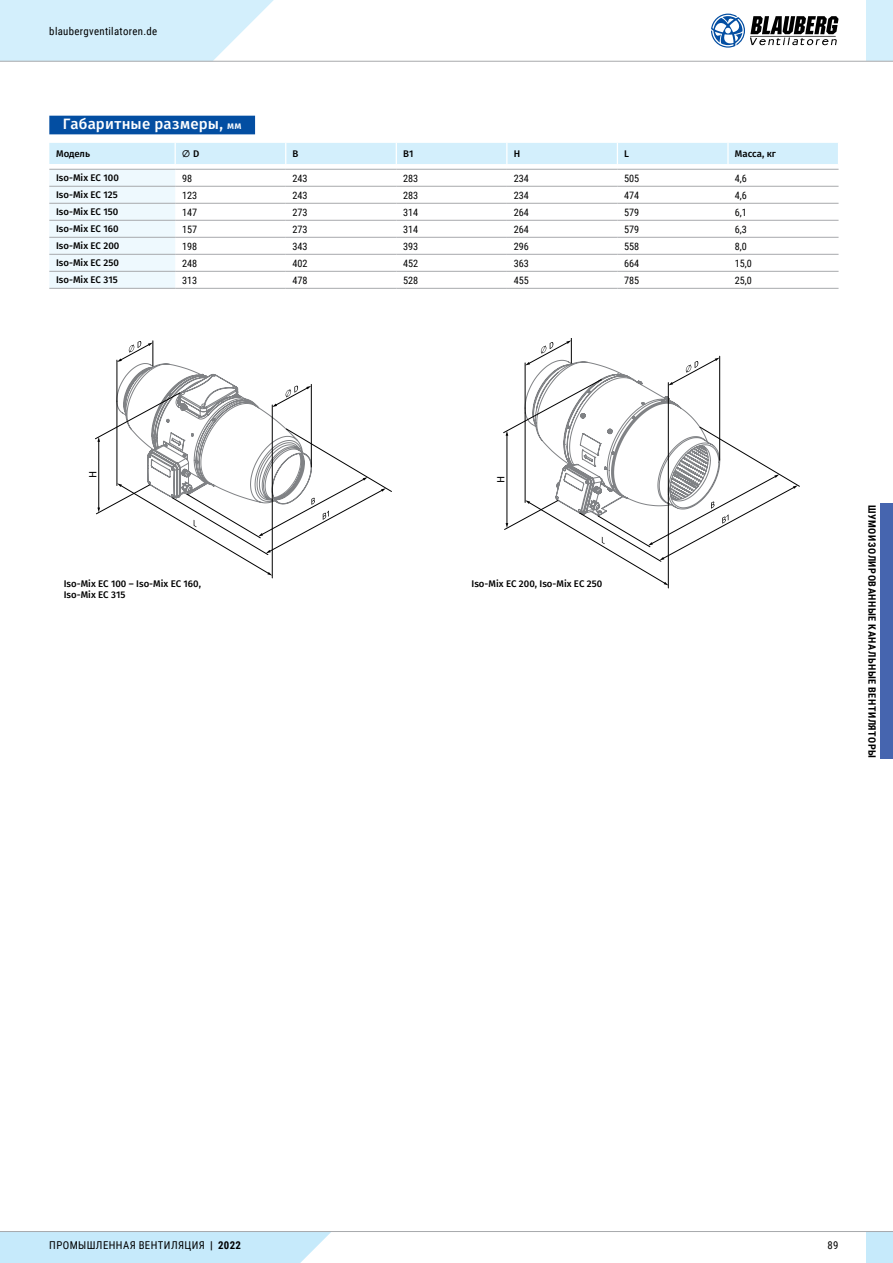
<style>
.page{position:relative;width:893px;height:1263px;background:#fff}
.page>*{position:absolute;margin:0;border:0;box-sizing:border-box;transform-origin:0 0}
.t1{font:500 15px "Fira Sans";letter-spacing:.015em;color:#fff}
.t2{font:10.8px "Roboto Condensed";letter-spacing:.035em;color:#000}
.t3{font:10.5px "Fira Sans";color:#000}
.t4{font:10.2px "Roboto Condensed";color:#000}
.t5{font:700 10.2px "Roboto Condensed";letter-spacing:.055em;color:#000}
.t6{font:500 9.6px/10.2px "Fira Sans";color:#000}
.s1{font-size:10.5px}
.s2{font-weight:700}
</style>
<div class="page">
<hr style="left:272px;top:492px;width:1px;height:86px;background:#000">
<svg style="left:95px;top:341px;width:297px;height:235px"></svg>
<hr style="left:668px;top:494px;width:1px;height:94px;background:#000">
<svg style="left:503px;top:338px;width:297px;height:247px"></svg>
<div style="left:49px;top:116px;width:206px;height:18px;background:#034ea2"></div>
<hr style="left:49px;top:288px;width:126px;height:1px;background:#a7a9ac">
<hr style="left:175px;top:288px;width:111px;height:1px;background:#a7a9ac">
<hr style="left:286px;top:288px;width:110px;height:1px;background:#a7a9ac">
<hr style="left:396px;top:288px;width:111px;height:1px;background:#a7a9ac">
<hr style="left:507px;top:288px;width:110px;height:1px;background:#a7a9ac">
<hr style="left:617px;top:288px;width:111px;height:1px;background:#a7a9ac">
<hr style="left:728px;top:288px;width:110px;height:1px;background:#a7a9ac">
<svg style="left:49px;top:143px;width:790px;height:145px"></svg>
<hr style="left:49px;top:169px;width:126px;height:1px;background:#a7a9ac">
<hr style="left:175px;top:169px;width:111px;height:1px;background:#a7a9ac">
<hr style="left:286px;top:169px;width:110px;height:1px;background:#a7a9ac">
<hr style="left:396px;top:169px;width:111px;height:1px;background:#a7a9ac">
<hr style="left:507px;top:169px;width:110px;height:1px;background:#a7a9ac">
<hr style="left:617px;top:169px;width:111px;height:1px;background:#a7a9ac">
<hr style="left:728px;top:169px;width:110px;height:1px;background:#a7a9ac">
<div style="left:866px;top:1231px;width:27px;height:32px;background:#c6eafb"></div>
<div style="left:0;top:1232px;width:331px;height:31px;background:#c6eafb"></div>
<hr style="left:0;top:1231px;width:893px;height:1px;background:#a7a9ac">
<div style="left:866px;top:0;width:27px;height:61px;background:#d3effc"></div>
<svg style="left:0;top:0;width:295px;height:61px"></svg>
<hr style="left:0;top:61px;width:893px;height:1px;background:#a7a9ac">
<svg style="left:711px;top:14px;width:127px;height:34px"></svg>
<div style="left:880px;top:504px;width:13px;height:255px;background:#4665af"></div>
<p class="t2" style="left:49px;top:23px;width:109px">blaubergventilatoren.de</p>
<h1 class="t1" style="left:63px;top:114px;width:180px">Габаритные размеры, <span class="s1">мм</span></h1>
<p class="t6" style="left:56px;top:149px;width:36px">Модель</p>
<p class="t6" style="left:182px;top:149px;width:19px">∅ D</p>
<p class="t6" style="left:293px;top:149px;width:7px">B</p>
<p class="t6" style="left:403px;top:149px;width:12px">B1</p>
<p class="t6" style="left:514px;top:149px;width:8px">H</p>
<p class="t6" style="left:624px;top:149px;width:6px">L</p>
<p class="t6" style="left:735px;top:149px;width:43px">Масса, кг</p>
<p class="t6" style="left:56px;top:173px;width:64px">Iso-Mix EC 100</p>
<p class="t4" style="left:182px;top:171px;width:12px">98</p>
<p class="t4" style="left:293px;top:171px;width:17px">243</p>
<p class="t4" style="left:403px;top:171px;width:17px">283</p>
<p class="t4" style="left:514px;top:171px;width:17px">234</p>
<p class="t4" style="left:624px;top:171px;width:17px">505</p>
<p class="t4" style="left:735px;top:171px;width:14px">4,6</p>
<p class="t6" style="left:56px;top:190px;width:63px">Iso-Mix EC 125</p>
<p class="t4" style="left:182px;top:188px;width:17px">123</p>
<p class="t4" style="left:293px;top:188px;width:17px">243</p>
<p class="t4" style="left:403px;top:188px;width:17px">283</p>
<p class="t4" style="left:514px;top:188px;width:17px">234</p>
<p class="t4" style="left:624px;top:188px;width:17px">474</p>
<p class="t4" style="left:735px;top:188px;width:14px">4,6</p>
<p class="t6" style="left:56px;top:207px;width:64px">Iso-Mix EC 150</p>
<p class="t4" style="left:182px;top:205px;width:17px">147</p>
<p class="t4" style="left:293px;top:205px;width:17px">273</p>
<p class="t4" style="left:403px;top:205px;width:17px">314</p>
<p class="t4" style="left:514px;top:205px;width:17px">264</p>
<p class="t4" style="left:624px;top:205px;width:17px">579</p>
<p class="t4" style="left:735px;top:205px;width:14px">6,1</p>
<p class="t6" style="left:56px;top:224px;width:64px">Iso-Mix EC 160</p>
<p class="t4" style="left:182px;top:222px;width:17px">157</p>
<p class="t4" style="left:293px;top:222px;width:17px">273</p>
<p class="t4" style="left:403px;top:222px;width:17px">314</p>
<p class="t4" style="left:514px;top:222px;width:17px">264</p>
<p class="t4" style="left:624px;top:222px;width:17px">579</p>
<p class="t4" style="left:735px;top:222px;width:14px">6,3</p>
<p class="t6" style="left:56px;top:241px;width:65px">Iso-Mix EC 200</p>
<p class="t4" style="left:182px;top:239px;width:17px">198</p>
<p class="t4" style="left:293px;top:239px;width:17px">343</p>
<p class="t4" style="left:403px;top:239px;width:17px">393</p>
<p class="t4" style="left:514px;top:239px;width:17px">296</p>
<p class="t4" style="left:624px;top:239px;width:17px">558</p>
<p class="t4" style="left:735px;top:239px;width:14px">8,0</p>
<p class="t6" style="left:56px;top:258px;width:64px">Iso-Mix EC 250</p>
<p class="t4" style="left:182px;top:256px;width:17px">248</p>
<p class="t4" style="left:293px;top:256px;width:17px">402</p>
<p class="t4" style="left:403px;top:256px;width:17px">452</p>
<p class="t4" style="left:514px;top:256px;width:17px">363</p>
<p class="t4" style="left:624px;top:256px;width:17px">664</p>
<p class="t4" style="left:735px;top:256px;width:19px">15,0</p>
<p class="t6" style="left:56px;top:275px;width:63px">Iso-Mix EC 315</p>
<p class="t4" style="left:182px;top:273px;width:17px">313</p>
<p class="t4" style="left:293px;top:273px;width:17px">478</p>
<p class="t4" style="left:403px;top:273px;width:17px">528</p>
<p class="t4" style="left:514px;top:273px;width:17px">455</p>
<p class="t4" style="left:624px;top:273px;width:17px">785</p>
<p class="t4" style="left:735px;top:273px;width:19px">25,0</p>
<p class="t3" style="left:85px;top:478px;width:9px;rotate:-90deg">H</p>
<p class="t3" style="left:493px;top:483px;width:9px;rotate:-90deg">H</p>
<p class="t6" style="left:64px;top:579px;width:139px">Iso-Mix EC 100 – Iso-Mix EC 160,<br>Iso-Mix EC 315</p>
<p class="t6" style="left:472px;top:579px;width:132px">Iso-Mix EC 200, Iso-Mix EC 250</p>
<p class="t5" style="left:879px;top:505px;width:255px;rotate:90deg">ШУМОИЗОЛИРОВАННЫЕ КАНАЛЬНЫЕ ВЕНТИЛЯТОРЫ</p>
<p class="t2" style="left:49px;top:1238px;width:193px">ПРОМЫШЛЕННАЯ ВЕНТИЛЯЦИЯ <span class="s2">| 2022</span></p>
<p class="t2" style="left:827px;top:1238px;width:13px">89</p>
</div>
